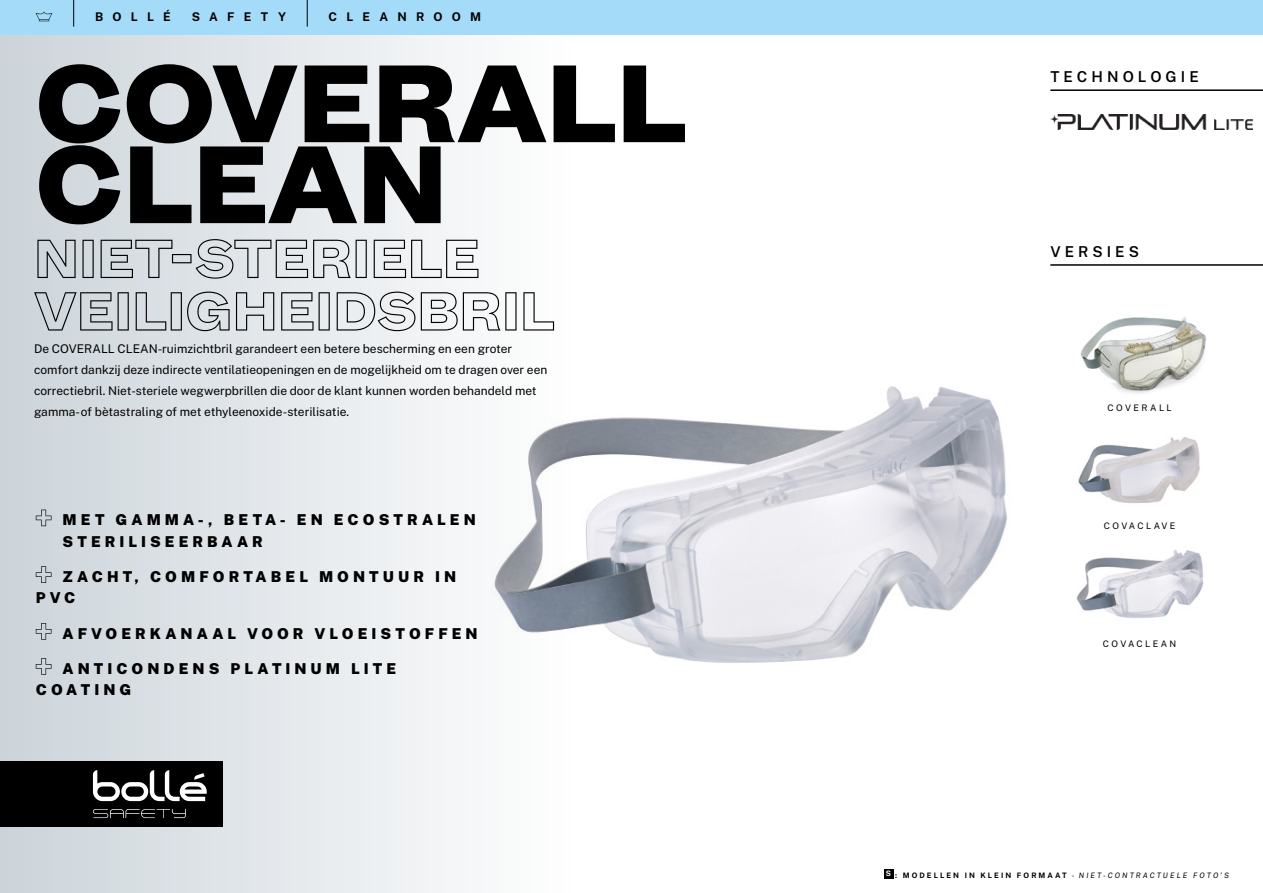
<style>
.page{position:relative;width:1263px;height:893px;background:#fff}
.page>*{position:absolute;margin:0;border:0;box-sizing:border-box;transform-origin:0 0}
.t1{font:900 105px/81px "Mint Grotesk V1.1";color:#000}
.t2{font:52.5px/52.5px "Mint Grotesk Outline";color:#000}
.t3{font:900 15px/21.6px "Public Sans";letter-spacing:.27em;color:#000}
.t4{font:600 15px "Public Sans";letter-spacing:.27em;color:#000}
.t5{font:12px/21px "Public Sans";color:#000}
.t6{font:700 12px "Public Sans";letter-spacing:.77em;color:#000}
.t7{font:9px "Public Sans";letter-spacing:.27em;color:#000}
.t8{font:italic 7.5px "Public Sans";letter-spacing:.27em;color:#000}
.s1{font-weight:700;font-style:normal}
</style>
<div class="page">
<div style="left:0;top:0;width:1263px;height:893px;background:linear-gradient(to right,#dae0e5,#fff)"></div>
<img style="left:1050px;top:114px;width:203px;height:16px">
<div style="left:0;top:761px;width:222px;height:66px;background:#000"></div>
<svg style="left:93px;top:770px;width:114px;height:31px"></svg>
<svg style="left:93px;top:809px;width:93px;height:9px"></svg>
<div style="left:0;top:0;width:1263px;height:34px;background:#a4dbf8"></div>
<img style="left:1062px;top:305px;width:157px;height:95px">
<img style="left:1068px;top:423px;width:145px;height:95px">
<img style="left:1068px;top:541px;width:145px;height:95px">
<img style="left:455px;top:348px;width:595px;height:389px">
<hr style="left:1050px;top:264px;width:213px;height:2px;background:#000">
<svg style="left:36px;top:510px;width:15px;height:16px"></svg>
<svg style="left:36px;top:566px;width:15px;height:17px"></svg>
<svg style="left:36px;top:623px;width:15px;height:17px"></svg>
<svg style="left:36px;top:658px;width:15px;height:17px"></svg>
<svg style="left:36px;top:12px;width:16px;height:9px"></svg>
<svg style="left:73px;top:0;width:1px;height:27px"></svg>
<svg style="left:307px;top:0;width:1px;height:27px"></svg>
<div style="left:884px;top:869px;width:9px;height:9px;background:#000"></div>
<hr style="left:1050px;top:89px;width:213px;height:2px;background:#000">
<p class="t6" style="left:95px;top:8px;width:77px">BOLLÉ</p>
<p class="t6" style="left:192px;top:8px;width:96px">SAFETY</p>
<p class="t6" style="left:329px;top:8px;width:154px">CLEANROOM</p>
<h1 class="t1" style="left:36px;top:64px;width:652px">COVERALL<br>CLEAN</h1>
<h2 class="t2" style="left:34px;top:232px;width:522px">NIET-STERIELE<br>VEILIGHEIDSBRIL</h2>
<p class="t5" style="left:34px;top:337px;width:515px">De COVERALL CLEAN-ruimzichtbril garandeert een betere bescherming en een groter comfort dankzij deze indirecte ventilatieopeningen en de mogelijkheid om te dragen over een correctiebril. Niet-steriele wegwerpbrillen die door de klant kunnen worden behandeld met gamma-of bètastraling of met ethyleenoxide-sterilisatie.</p>
<p class="t3" style="left:63px;top:508px;width:415px">MET GAMMA-, BETA- EN ECOSTRALEN<br>STERILISEERBAAR</p>
<p class="t3" style="left:36px;top:565px;width:422px;text-indent:27px">ZACHT, COMFORTABEL MONTUUR IN<br>PVC</p>
<p class="t3" style="left:63px;top:621px;width:417px">AFVOERKANAAL VOOR VLOEISTOFFEN</p>
<p class="t3" style="left:36px;top:656px;width:362px;text-indent:27px">ANTICONDENS PLATINUM LITE<br>COATING</p>
<p class="t4" style="left:1050px;top:66px;width:150px">TECHNOLOGIE</p>
<p class="t4" style="left:1050px;top:240px;width:90px">VERSIES</p>
<p class="t7" style="left:1107px;top:401px;width:66px">COVERALL</p>
<p class="t7" style="left:1104px;top:519px;width:73px">COVACLAVE</p>
<p class="t7" style="left:1103px;top:637px;width:75px">COVACLEAN</p>
<p class="t8" style="left:886px;top:870px;width:344px"><sup>S</sup> <span class="s1">: MODELLEN IN KLEIN FORMAAT</span> - NIET-CONTRACTUELE FOTO’S</p>
</div>
